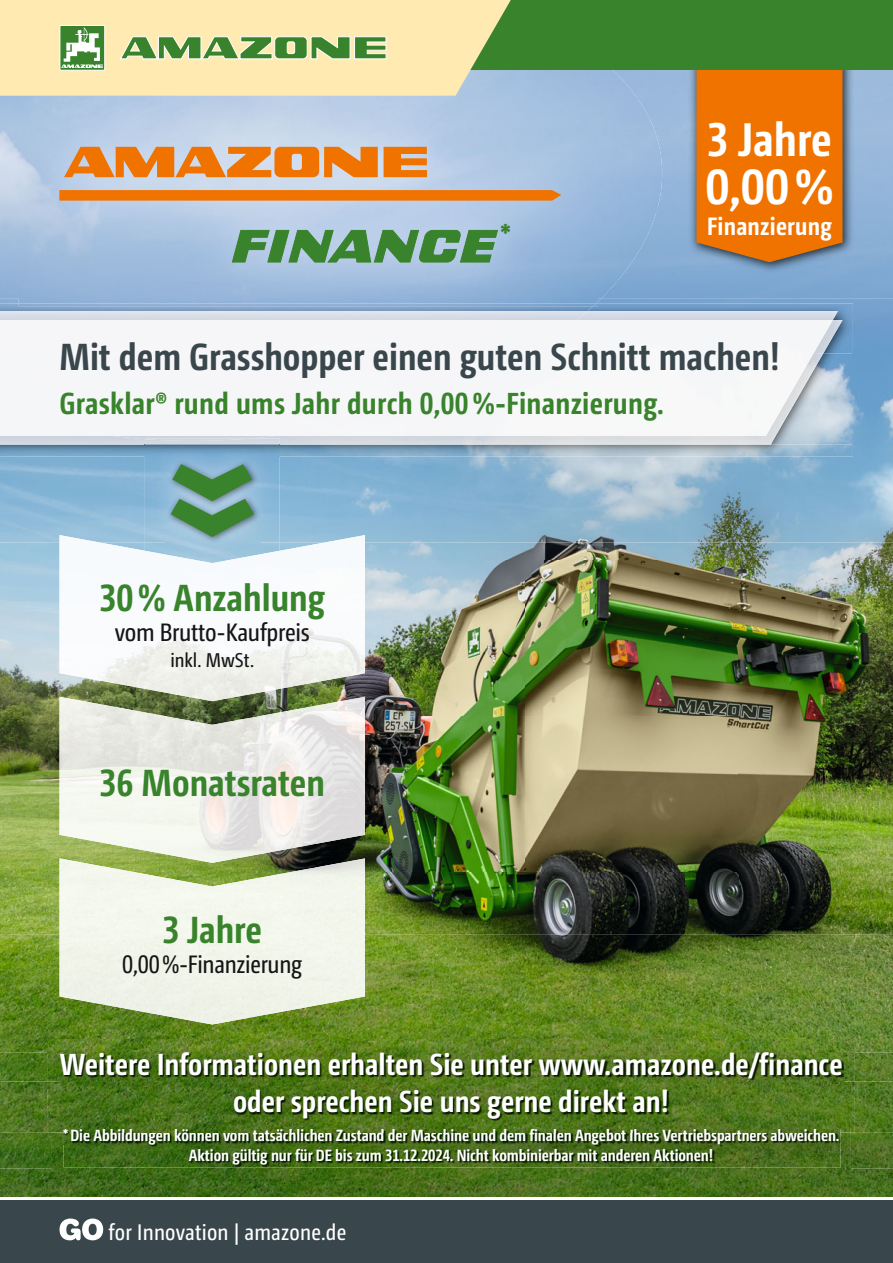
<style>
.page{position:relative;width:893px;height:1263px;background:#fff}
.page>*{position:absolute;margin:0;border:0;box-sizing:border-box;transform-origin:0 0}
.t1{font:700 49.2px "Camingo Dos Pro S Cd";color:#fff}
.t2{font:700 47.1px "Camingo Dos Pro Cd";color:#fff}
.t3{font:700 37.65px "Camingo Dos Pro Cd";color:#39464c}
.t4{font:700 37.65px "Camingo Dos Pro Cd";color:#38832b}
.t5{font:700 32.55px "Camingo Dos Pro Cd";color:#38832b}
.t6{font:700 30.3px/36.6px "Camingo Dos Pro Cd";color:#fff;text-align:center}
.t7{font:700 30.3px "Camingo Dos Pro Cd";letter-spacing:.01em;color:#38832b}
.t8{font:25.05px "Camingo Dos Pro Cd";letter-spacing:-.01em;color:#151616}
.t9{font:700 25.05px "Camingo Dos Pro Cd";letter-spacing:.01em;color:#fff}
.t10{font:22.5px "Camingo Dos Pro Cd";letter-spacing:.01em;color:#fff}
.t11{font:19.95px "Camingo Dos Pro Cd";color:#151616}
.t12{font:700 16.2px/20px "Camingo Dos Pro Cd";letter-spacing:-.005em;color:#fff;text-align:center}
.t13{font:700 16.2px "Camingo Dos Pro Cd";letter-spacing:.275em;color:#fff}
.t14{font:700 16.2px "Camingo Dos Pro Cd";color:#fefefe}
.s1{color:#fefefe}
</style>
<div class="page">
<img style="left:0;top:542px;width:48px;height:393px">
<img style="left:48px;top:542px;width:12px;height:18px">
<img style="left:365px;top:542px;width:528px;height:18px">
<img style="left:48px;top:560px;width:12px;height:375px">
<img style="left:314px;top:560px;width:424px;height:313px">
<img style="left:738px;top:560px;width:155px;height:375px">
<img style="left:365px;top:873px;width:374px;height:62px">
<img style="left:0;top:457px;width:145px;height:85px">
<img style="left:279px;top:457px;width:353px;height:85px">
<img style="left:632px;top:445px;width:261px;height:97px">
<img style="left:823px;top:354px;width:70px;height:91px">
<img style="left:609px;top:298px;width:284px;height:56px">
<img style="left:616px;top:73px;width:47px;height:210px">
<img style="left:598px;top:149px;width:19px;height:149px">
<img style="left:0;top:298px;width:19px;height:5px">
<img style="left:0;top:935px;width:101px;height:118px">
<img style="left:314px;top:935px;width:318px;height:104px">
<img style="left:632px;top:935px;width:261px;height:118px">
<img style="left:101px;top:1024px;width:53px;height:15px">
<img style="left:261px;top:1024px;width:53px;height:15px">
<img style="left:154px;top:1024px;width:107px;height:15px">
<img style="left:0;top:1053px;width:893px;height:144px">
<img style="left:60px;top:542px;width:254px;height:155px">
<img style="left:314px;top:542px;width:51px;height:141px">
<img style="left:60px;top:535px;width:305px;height:7px">
<img style="left:60px;top:697px;width:305px;height:161px">
<img style="left:60px;top:858px;width:305px;height:166px">
<img style="left:0;top:445px;width:853px;height:12px">
<img style="left:593px;top:303px;width:260px;height:51px">
<img style="left:0;top:303px;width:593px;height:8px">
<img style="left:588px;top:311px;width:250px;height:9px">
<img style="left:772px;top:354px;width:51px;height:91px">
<img style="left:0;top:436px;width:145px;height:9px">
<img style="left:278px;top:436px;width:494px;height:9px">
<img style="left:833px;top:320px;width:9px;height:34px">
<img style="left:111px;top:436px;width:167px;height:3px">
<img style="left:476px;top:354px;width:337px;height:82px">
<div style="left:586px;top:320px;width:247px;height:34px;background:#f5f6f8"></div>
<img style="left:476px;top:354px;width:53px;height:28px">
<img style="left:145px;top:439px;width:134px;height:112px">
<img style="left:145px;top:551px;width:134px;height:12px">
<img style="left:145px;top:439px;width:104px;height:2px">
<img style="left:166px;top:459px;width:95px;height:85px">
<svg style="left:171px;top:464px;width:83px;height:73px;background:#659b7c"></svg>
<img style="left:51px;top:1132px;width:800px;height:46px">
<img style="left:63px;top:1132px;width:778px;height:35px">
<img style="left:63px;top:1132px;width:776px;height:13px">
<img style="left:47px;top:1039px;width:808px;height:93px">
<img style="left:60px;top:1053px;width:783px;height:68px">
<img style="left:19px;top:103px;width:579px;height:200px">
<svg style="left:593px;top:290px;width:16px;height:16px"></svg>
<img style="left:19px;top:303px;width:577px;height:3px">
<svg style="left:231px;top:229px;width:268px;height:34px;background:#699f74"></svg>
<svg style="left:59px;top:190px;width:503px;height:11px;background:#ec770c"></svg>
<svg style="left:64px;top:147px;width:363px;height:30px;background:#e49044"></svg>
<img style="left:689px;top:70px;width:165px;height:204px">
<div style="left:696px;top:70px;width:146px;height:192px;background:#f07300"></div>
<div style="left:0;top:0;width:893px;height:70px;background:#38832b"></div>
<svg style="left:0;top:0;width:513px;height:96px;background:#f3e5ae"></svg>
<div style="left:0;top:1199px;width:893px;height:64px;background:#39464c"></div>
<div style="left:60px;top:25px;width:45px;height:45px;background:#38832b"></div>
<div style="left:60px;top:25px;width:45px;height:46px;border:1px solid #fff"></div>
<svg style="left:61px;top:27px;width:42px;height:41px"></svg>
<svg style="left:119px;top:36px;width:268px;height:24px"></svg>
<svg style="left:60px;top:1218px;width:43px;height:22px"></svg>
<h3 class="t5" style="left:500px;top:224px;width:13px">*</h3>
<h2 class="t2" style="left:707px;top:121px;width:126px">3 Jahre</h2>
<h1 class="t1" style="left:705px;top:167px;width:130px">0,00 %</h1>
<h3 class="t9" style="left:707px;top:216px;width:126px">Finanzierung</h3>
<h3 class="t3" style="left:60px;top:342px;width:722px">Mit dem Grasshopper einen guten Schnitt machen!</h3>
<h3 class="t7" style="left:60px;top:392px;width:606px">Grasklar® rund ums Jahr durch 0,00 %-Finanzierung.</h3>
<h3 class="t4" style="left:100px;top:582px;width:227px">30 % Anzahlung</h3>
<h3 class="t8" style="left:115px;top:622px;width:197px">vom Brutto-Kaufpreis</h3>
<p class="t11" style="left:170px;top:652px;width:85px">inkl. MwSt.</p>
<h3 class="t4" style="left:100px;top:768px;width:227px">36 Monatsraten</h3>
<h3 class="t4" style="left:162px;top:914px;width:101px">3 Jahre</h3>
<h3 class="t8" style="left:122px;top:954px;width:182px">0,00 %-Finanzierung</h3>
<h3 class="t6" style="left:60px;top:1049px;width:785px">Weitere Informationen erhalten Sie unter www.amazone.de/finance oder sprechen Sie uns gerne direkt an!</h3>
<p class="t12" style="left:174px;top:1127px;width:16px">kö</p>
<p class="t13" style="left:253px;top:1129px;width:203px">ttähli<span class="s1">h</span> Z t dd M hi</p>
<p class="t14" style="left:488px;top:1129px;width:20px">dd</p>
<p class="t12" style="left:530px;top:1127px;width:56px">fil A</p>
<p class="t12" style="left:606px;top:1127px;width:37px">b tIh</p>
<p class="t12" style="left:663px;top:1127px;width:50px">V tib</p>
<p class="t12" style="left:737px;top:1127px;width:7px">t</p>
<p class="t12" style="left:777px;top:1127px;width:45px">b ih</p>
<p class="t12" style="left:63px;top:1127px;width:778px">* Di Abbildungen nnen vom a s c c en us an er asc ne un em na en nge o res er r e spar ners a we c en.<br>Aktion gültig nur für DE bis zum 31.12.2024. Nicht kombinierbar mit anderen Aktionen!</p>
<p class="t12" style="left:83px;top:1127px;width:9px">e</p>
<h3 class="t10" style="left:109px;top:1223px;width:239px">for Innovation | amazone.de</h3>
</div>
